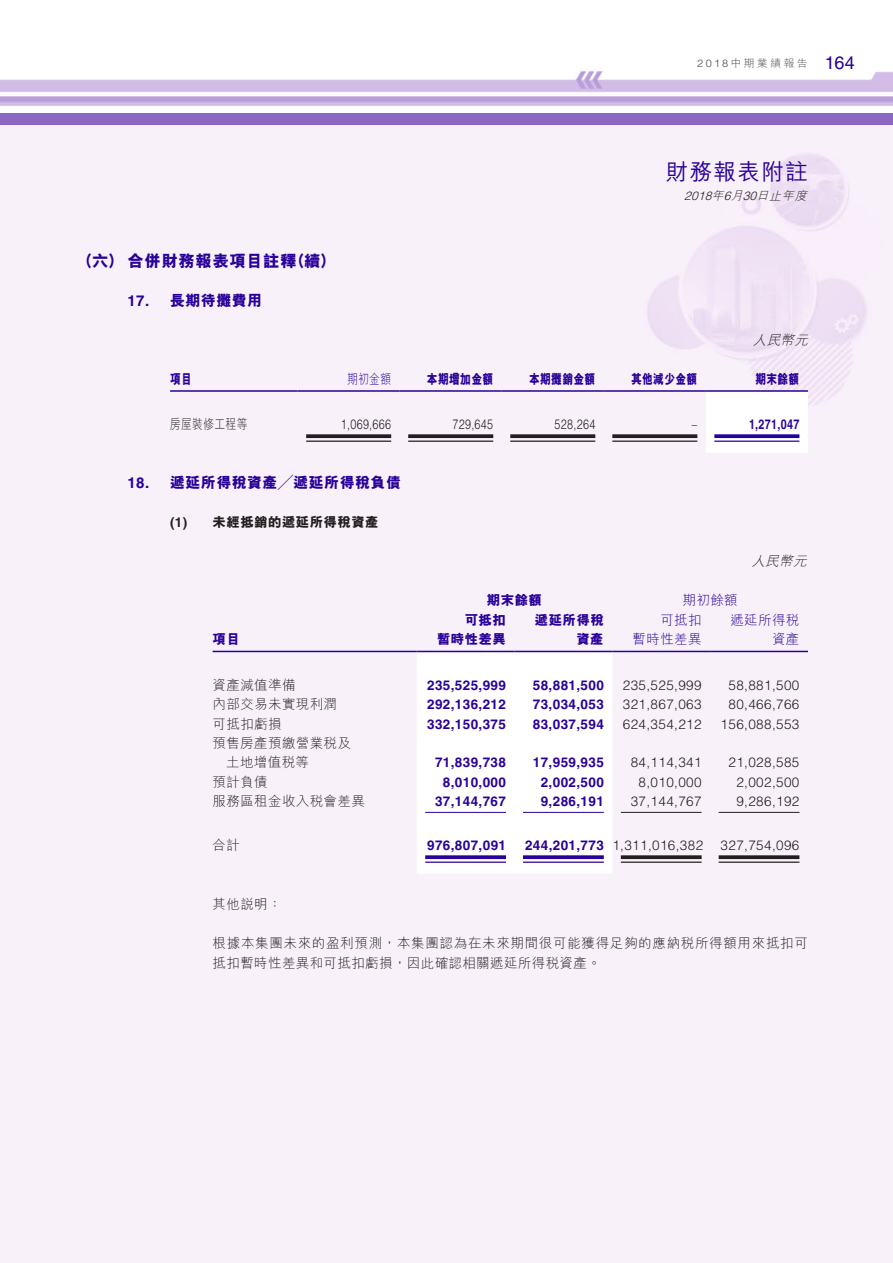
<style>
.page{position:relative;width:893px;height:1263px;background:#fff}
.page>*{position:absolute;margin:0;border:0;box-sizing:border-box;transform-origin:0 0}
.t1{font:500 22.5px "M Hei HK";letter-spacing:.065em;color:#290098}
.t2{font:18px "Helvetica LT Std";color:#290098}
.t3{font:800 16.5px "M Hei HK";letter-spacing:.03em;color:#290098}
.t4{font:800 15px "M Hei HK";letter-spacing:.03em;color:#290098}
.t5{font:700 15px "Helvetica LT Std";color:#290098}
.t6{font:300 13.5px "Helvetica LT Std";letter-spacing:.03em;color:#231f20}
.t7{font:700 13.5px "Helvetica LT Std";letter-spacing:.03em;color:#290098}
.t8{font:300 13.5px/19.5px "M Hei HK";letter-spacing:.05em;color:#231f20}
.t9{font:300 13.5px/19.5px "M Hei HK";letter-spacing:.03em;color:#231f20}
.t10{font:800 13.5px "M Hei HK";letter-spacing:.03em;color:#290098;scale:.8 1}
.t11{font:300 13.5px "Helvetica LT Std";letter-spacing:.03em;color:#231f20;scale:.8 1}
.t12{font:800 13.5px/19.5px "M Hei HK";letter-spacing:.03em;color:#290098;text-align:right}
.t13{font:300 13.5px/19.5px "M Hei HK";letter-spacing:.03em;color:#290098;text-align:right}
.t14{font:800 13.5px "M Hei HK";letter-spacing:.03em;color:#231f20}
.t15{font:700 13.5px "Helvetica LT Std";letter-spacing:.03em;color:#290098;scale:.8 1}
.t16{font:italic 300 13.5px "M Hei HK";color:#231f20}
.t17{font:300 13.5px "M Hei HK";letter-spacing:.03em;color:#231f20;scale:.8 1}
.t18{font:300 13.5px "M Hei HK";letter-spacing:.03em;color:#290098;scale:.8 1}
.t19{font:700 13.5px "Helvetica LT Std";color:#231f20}
.t20{font:italic 300 12px "M Hei HK";color:#231f20}
.t21{font:italic 300 12px "Helvetica LT Std";color:#231f20}
.t22{font:300 10.5px "M Hei HK";letter-spacing:.205em;color:#4b4c4d;scale:1.05 1}
.s1{font-family:"Helvetica LT Std"}
</style>
<div class="page">
<img style="left:0;top:70px;width:893px;height:36px">
<div style="left:0;top:113px;width:893px;height:11px;background:#8d68c2"></div>
<div style="left:0;top:124px;width:893px;height:1139px;background:#f8f1fa"></div>
<div style="left:706px;top:392px;width:102px;height:61px;background:#fff"></div>
<hr style="left:170px;top:390px;width:128px;height:2px;background:#290098">
<hr style="left:298px;top:390px;width:102px;height:2px;background:#290098">
<hr style="left:400px;top:390px;width:102px;height:2px;background:#290098">
<hr style="left:502px;top:390px;width:102px;height:2px;background:#290098">
<hr style="left:604px;top:390px;width:102px;height:2px;background:#290098">
<hr style="left:706px;top:390px;width:102px;height:2px;background:#290098">
<svg style="left:306px;top:434px;width:85px;height:4px"></svg>
<hr style="left:306px;top:441px;width:85px;height:1px;background:#231f20">
<svg style="left:408px;top:434px;width:85px;height:4px"></svg>
<hr style="left:408px;top:441px;width:85px;height:1px;background:#231f20">
<svg style="left:510px;top:434px;width:85px;height:4px"></svg>
<hr style="left:510px;top:441px;width:85px;height:1px;background:#231f20">
<svg style="left:612px;top:434px;width:85px;height:4px"></svg>
<hr style="left:612px;top:441px;width:85px;height:1px;background:#231f20">
<svg style="left:714px;top:434px;width:85px;height:4px"></svg>
<hr style="left:714px;top:441px;width:85px;height:1px;background:#290098">
<div style="left:417px;top:652px;width:195px;height:222px;background:#fff"></div>
<hr style="left:213px;top:651px;width:204px;height:1px;background:#290098">
<hr style="left:417px;top:651px;width:97px;height:1px;background:#290098">
<hr style="left:514px;top:651px;width:98px;height:1px;background:#290098">
<hr style="left:612px;top:651px;width:98px;height:1px;background:#290098">
<hr style="left:710px;top:651px;width:98px;height:1px;background:#290098">
<hr style="left:425px;top:812px;width:81px;height:1px;background:#290098">
<hr style="left:523px;top:812px;width:81px;height:1px;background:#290098">
<hr style="left:621px;top:812px;width:81px;height:1px;background:#231f20">
<hr style="left:719px;top:812px;width:80px;height:1px;background:#231f20">
<svg style="left:425px;top:855px;width:81px;height:4px"></svg>
<hr style="left:425px;top:861px;width:81px;height:2px;background:#290098">
<svg style="left:523px;top:855px;width:81px;height:4px"></svg>
<hr style="left:523px;top:861px;width:81px;height:2px;background:#290098">
<svg style="left:621px;top:855px;width:81px;height:4px"></svg>
<hr style="left:621px;top:861px;width:81px;height:2px;background:#231f20">
<svg style="left:719px;top:855px;width:80px;height:4px"></svg>
<hr style="left:719px;top:861px;width:80px;height:2px;background:#231f20">
<p class="t22" style="left:697px;top:58px;width:107px"><span class="s1">2018</span>中期業績報告</p>
<h2 class="t2" style="left:825px;top:52px;width:31px">164</h2>
<h1 class="t1" style="left:666px;top:156px;width:144px">財務報表附註</h1>
<p class="t3" style="left:77px;top:253px;width:221px">（六）合併財務報表項目註釋</p>
<p class="t4" style="left:170px;top:293px;width:94px">長期待攤費用</p>
<p class="t3" style="left:289px;top:253px;width:48px">（續(</p>
<p class="t5" style="left:128px;top:292px;width:23px">17.</p>
<p class="t10" style="left:170px;top:372px;width:29px">項目</p>
<p class="t17" style="left:170px;top:417px;width:98px">房屋裝修工程等</p>
<p class="t18" style="left:347px;top:372px;width:57px">期初金額</p>
<p class="t11" style="left:341px;top:416px;width:65px">1,069,666</p>
<p class="t5" style="left:128px;top:474px;width:23px">18.</p>
<p class="t4" style="left:170px;top:475px;width:232px">遞延所得稅資產╱遞延所得稅負債</p>
<p class="t19" style="left:170px;top:514px;width:19px">1( )</p>
<p class="t14" style="left:213px;top:516px;width:168px">未經抵銷的遞延所得稅資產</p>
<p class="t12" style="left:213px;top:629px;width:29px">項目</p>
<p class="t9" style="left:213px;top:675px;width:84px">資產減值準備</p>
<p class="t9" style="left:213px;top:694px;width:126px">內部交易未實現利潤</p>
<p class="t9" style="left:213px;top:714px;width:140px">可抵扣虧損<br>預售房產預繳營業稅及</p>
<p class="t9" style="left:226px;top:752px;width:84px">土地增值稅等</p>
<p class="t9" style="left:213px;top:772px;width:57px">預計負債</p>
<p class="t9" style="left:213px;top:791px;width:154px">服務區租金收入稅會差異</p>
<p class="t9" style="left:213px;top:835px;width:29px">合計</p>
<p class="t20" style="left:756px;top:189px;width:55px">日止年度</p>
<p class="t20" style="left:711px;top:189px;width:17px">年</p>
<p class="t20" style="left:724px;top:189px;width:24px">月<span class="s1">6</span></p>
<p class="t21" style="left:684px;top:188px;width:33px">2018</p>
<p class="t21" style="left:743px;top:188px;width:19px">30</p>
<p class="t10" style="left:427px;top:372px;width:84px">本期增加金額</p>
<p class="t11" style="left:452px;top:416px;width:53px">729,645</p>
<p class="t10" style="left:529px;top:372px;width:84px">本期攤銷金額</p>
<p class="t11" style="left:554px;top:416px;width:53px">528,264</p>
<p class="t10" style="left:631px;top:372px;width:84px">其他減少金額</p>
<p class="t11" style="left:692px;top:416px;width:8px">–</p>
<p class="t16" style="left:753px;top:333px;width:60px">人民幣元</p>
<p class="t10" style="left:755px;top:372px;width:57px">期末餘額</p>
<p class="t15" style="left:749px;top:416px;width:65px">1,271,047</p>
<p class="t12" style="left:487px;top:590px;width:57px">期末餘額</p>
<p class="t13" style="left:683px;top:591px;width:57px">期初餘額</p>
<p class="t16" style="left:751px;top:555px;width:60px">人民幣元</p>
<p class="t12" style="left:437px;top:610px;width:71px">可抵扣<br>暫時性差異</p>
<p class="t12" style="left:535px;top:610px;width:71px">遞延所得稅資產</p>
<p class="t13" style="left:633px;top:610px;width:71px">可抵扣<br>暫時性差異</p>
<p class="t13" style="left:730px;top:610px;width:71px">遞延所得稅資產</p>
<p class="t6" style="left:728px;top:676px;width:72px">58,881,500</p>
<p class="t7" style="left:427px;top:676px;width:80px">235,525,999</p>
<p class="t7" style="left:533px;top:676px;width:72px">58,881,500</p>
<p class="t6" style="left:623px;top:676px;width:80px">235,525,999</p>
<p class="t7" style="left:427px;top:696px;width:80px">292,136,212</p>
<p class="t7" style="left:533px;top:696px;width:72px">73,034,053</p>
<p class="t6" style="left:623px;top:696px;width:80px">321,867,063</p>
<p class="t6" style="left:728px;top:696px;width:72px">80,466,766</p>
<p class="t7" style="left:427px;top:715px;width:80px">332,150,375</p>
<p class="t7" style="left:533px;top:715px;width:72px">83,037,594</p>
<p class="t6" style="left:623px;top:715px;width:80px">624,354,212</p>
<p class="t6" style="left:721px;top:715px;width:80px">156,088,553</p>
<p class="t7" style="left:435px;top:754px;width:72px">71,839,738</p>
<p class="t7" style="left:533px;top:754px;width:72px">17,959,935</p>
<p class="t6" style="left:631px;top:754px;width:72px">84,114,341</p>
<p class="t6" style="left:728px;top:754px;width:72px">21,028,585</p>
<p class="t7" style="left:443px;top:774px;width:65px">8,010,000</p>
<p class="t7" style="left:541px;top:774px;width:65px">2,002,500</p>
<p class="t6" style="left:639px;top:774px;width:65px">8,010,000</p>
<p class="t6" style="left:736px;top:774px;width:65px">2,002,500</p>
<p class="t7" style="left:435px;top:793px;width:72px">37,144,767</p>
<p class="t7" style="left:541px;top:793px;width:65px">9,286,191</p>
<p class="t6" style="left:631px;top:793px;width:72px">37,144,767</p>
<p class="t6" style="left:736px;top:793px;width:65px">9,286,192</p>
<p class="t7" style="left:427px;top:837px;width:80px">976,807,091</p>
<p class="t7" style="left:525px;top:837px;width:80px">244,201,773</p>
<p class="t6" style="left:612px;top:837px;width:92px">1,311,016,382</p>
<p class="t6" style="left:721px;top:837px;width:80px">327,754,096</p>
<p class="t9" style="left:213px;top:894px;width:71px">其他說明：</p>
<p class="t8" style="left:213px;top:933px;width:597px">根據本集團未來的盈利預測，本集團認為在未來期間很可能獲得足夠的應納稅所得額用來抵扣可抵扣暫時性差異和可抵扣虧損，因此確認相關遞延所得稅資產。</p>
</div>
